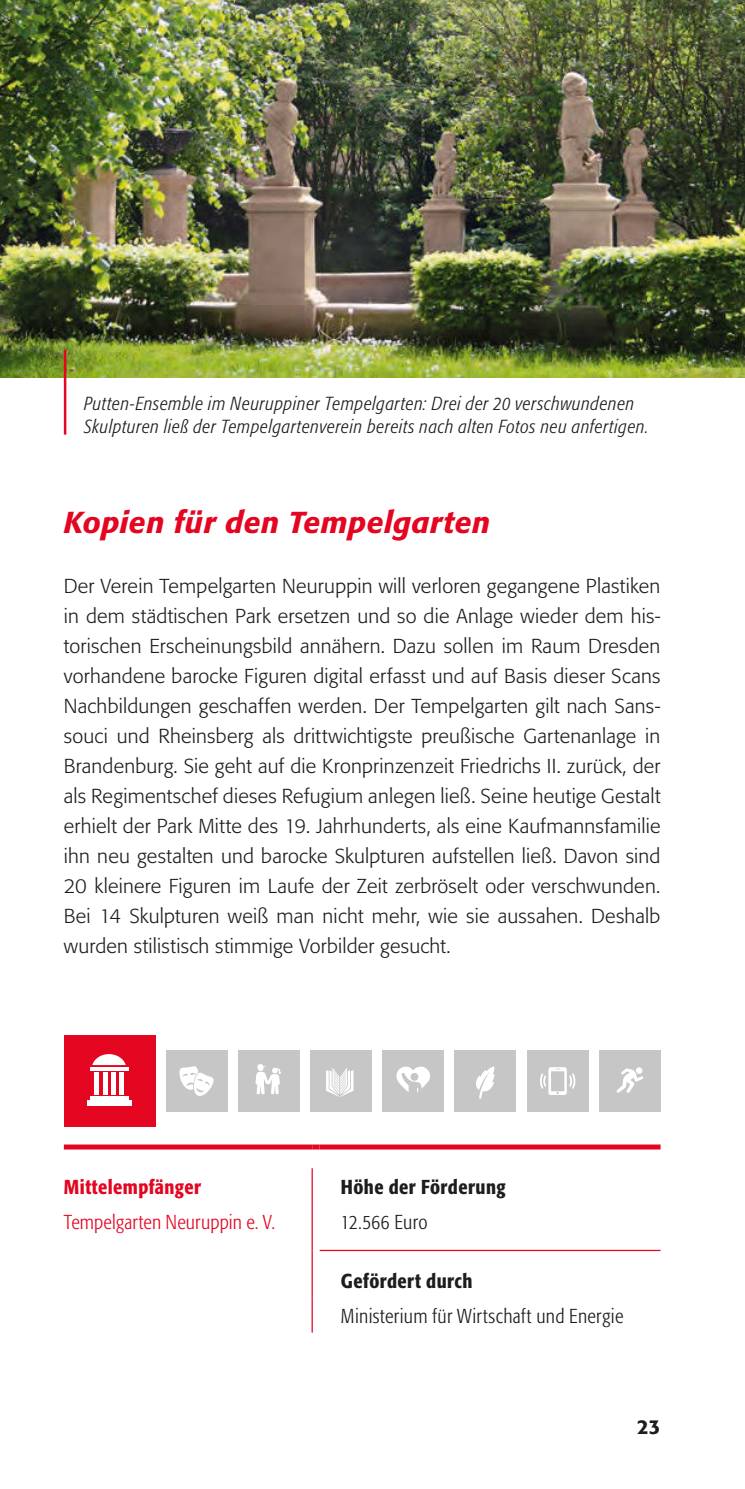
<style>
.page{position:relative;width:745px;height:1489px;background:#fff}
.page>*{position:absolute;margin:0;border:0;box-sizing:border-box;transform-origin:0 0}
.t1{font:italic 500 30px "Formata";letter-spacing:.015em;color:#e40521}
.t2{font:300 20px/30px "Formata";letter-spacing:.01em;color:#1d1d1b;text-align:justify}
.t3{font:300 condensed 20px "Formata";letter-spacing:.02em;color:#1d1d1b}
.t4{font:500 condensed 20px "Formata";letter-spacing:.02em;color:#1d1d1b}
.t5{font:300 condensed 20px "Formata";letter-spacing:.01em;color:#e40521}
.t6{font:500 condensed 20px "Formata";letter-spacing:.025em;color:#e40521}
.t7{font:500 20px "Formata";color:#1d1d1b}
.t8{font:italic 300 condensed 18.75px/23.8px "Formata";letter-spacing:.035em;color:#1d1d1b}
</style>
<div class="page">
<div style="left:238px;top:1050px;width:61px;height:61px;background:#c6c6c6"></div>
<svg style="left:255px;top:1064px;width:26px;height:30px"></svg>
<div style="left:64px;top:1035px;width:91px;height:91px;background:#e40521"></div>
<div style="left:87px;top:1100px;width:44px;height:5px;background:#fff"></div>
<hr style="left:90px;top:1096px;width:38px;height:3px;background:#fff">
<svg style="left:90px;top:1067px;width:38px;height:3px"></svg>
<hr style="left:94px;top:1071px;width:4px;height:23px;background:#fff">
<hr style="left:103px;top:1071px;width:4px;height:23px;background:#fff">
<div style="left:119px;top:1071px;width:5px;height:23px;background:#fff"></div>
<hr style="left:111px;top:1071px;width:4px;height:23px;background:#fff">
<svg style="left:92px;top:1054px;width:34px;height:10px"></svg>
<div style="left:454px;top:1050px;width:62px;height:61px;background:#c6c6c6"></div>
<svg style="left:476px;top:1066px;width:18px;height:32px"></svg>
<div style="left:166px;top:1050px;width:61px;height:61px;background:#c6c6c6"></div>
<svg style="left:179px;top:1066px;width:35px;height:29px"></svg>
<div style="left:598px;top:1050px;width:62px;height:61px;background:#c6c6c6"></div>
<svg style="left:616px;top:1067px;width:27px;height:25px"></svg>
<div style="left:382px;top:1050px;width:62px;height:61px;background:#c6c6c6"></div>
<svg style="left:396px;top:1066px;width:34px;height:26px"></svg>
<div style="left:310px;top:1050px;width:61px;height:61px;background:#c6c6c6"></div>
<svg style="left:326px;top:1068px;width:27px;height:28px"></svg>
<div style="left:526px;top:1050px;width:62px;height:61px;background:#c6c6c6"></div>
<svg style="left:540px;top:1067px;width:35px;height:27px"></svg>
<img style="left:0;top:0;width:744px;height:378px">
<div style="left:64px;top:1144px;width:248px;height:5px;background:#e40521"></div>
<hr style="left:311px;top:1168px;width:1px;height:36px;background:#e40521">
<hr style="left:311px;top:1204px;width:1px;height:46px;background:#e40521">
<hr style="left:311px;top:1250px;width:1px;height:47px;background:#e40521">
<hr style="left:311px;top:1297px;width:1px;height:35px;background:#e40521">
<hr style="left:319px;top:1249px;width:341px;height:1px;background:#e40521">
<svg style="left:312px;top:1144px;width:7px;height:5px"></svg>
<div style="left:319px;top:1144px;width:341px;height:5px;background:#e40521"></div>
<hr style="left:64px;top:350px;width:2px;height:84px;background:#e40521">
<p class="t8" style="left:84px;top:391px;width:566px">Putten-Ensemble im Neuruppiner Tempelgarten: Drei der 20 verschwundenen<br>Skulpturen ließ der Tempelgartenverein bereits nach alten Fotos neu anfertigen.</p>
<h1 class="t1" style="left:64px;top:504px;width:427px">Kopien für den Tempelgarten</h1>
<p class="t2" style="left:64px;top:571px;width:597px">Der Verein Tempelgarten Neuruppin will verloren gegangene Plastiken in dem städtischen Park ersetzen und so die Anlage wieder dem his&shy;torischen Erscheinungsbild annähern. Dazu sollen im Raum Dresden vorhandene barocke Figuren digital erfasst und auf Basis dieser Scans Nachbildungen geschaffen werden. Der Tempelgarten gilt nach Sans&shy;souci und Rheinsberg als drittwichtigste preußische Gartenanlage in Brandenburg. Sie geht auf die Kronprinzenzeit Friedrichs II. zurück, der als Regimentschef dieses Refugium anlegen ließ. Seine heutige Gestalt erhielt der Park Mitte des 19. Jahrhunderts, als eine Kaufmannsfamilie ihn neu gestalten und barocke Skulpturen aufstellen ließ. Davon sind 20 kleinere Figuren im Laufe der Zeit zerbröselt oder verschwunden.<br>Bei 14 Skulpturen weiß man nicht mehr, wie sie aussahen. Deshalb wurden stilistisch stimmige Vorbilder gesucht.</p>
<p class="t6" style="left:64px;top:1174px;width:139px">Mittelempfänger</p>
<p class="t4" style="left:341px;top:1174px;width:166px">Höhe der Förderung</p>
<p class="t5" style="left:64px;top:1210px;width:213px">Tempelgarten Neuruppin e. V.</p>
<p class="t3" style="left:341px;top:1210px;width:88px">12.566 Euro</p>
<p class="t4" style="left:341px;top:1268px;width:133px">Gefördert durch</p>
<p class="t3" style="left:341px;top:1303px;width:284px">Ministerium für Wirtschaft und Energie</p>
<p class="t7" style="left:636px;top:1414px;width:25px">23</p>
</div>
